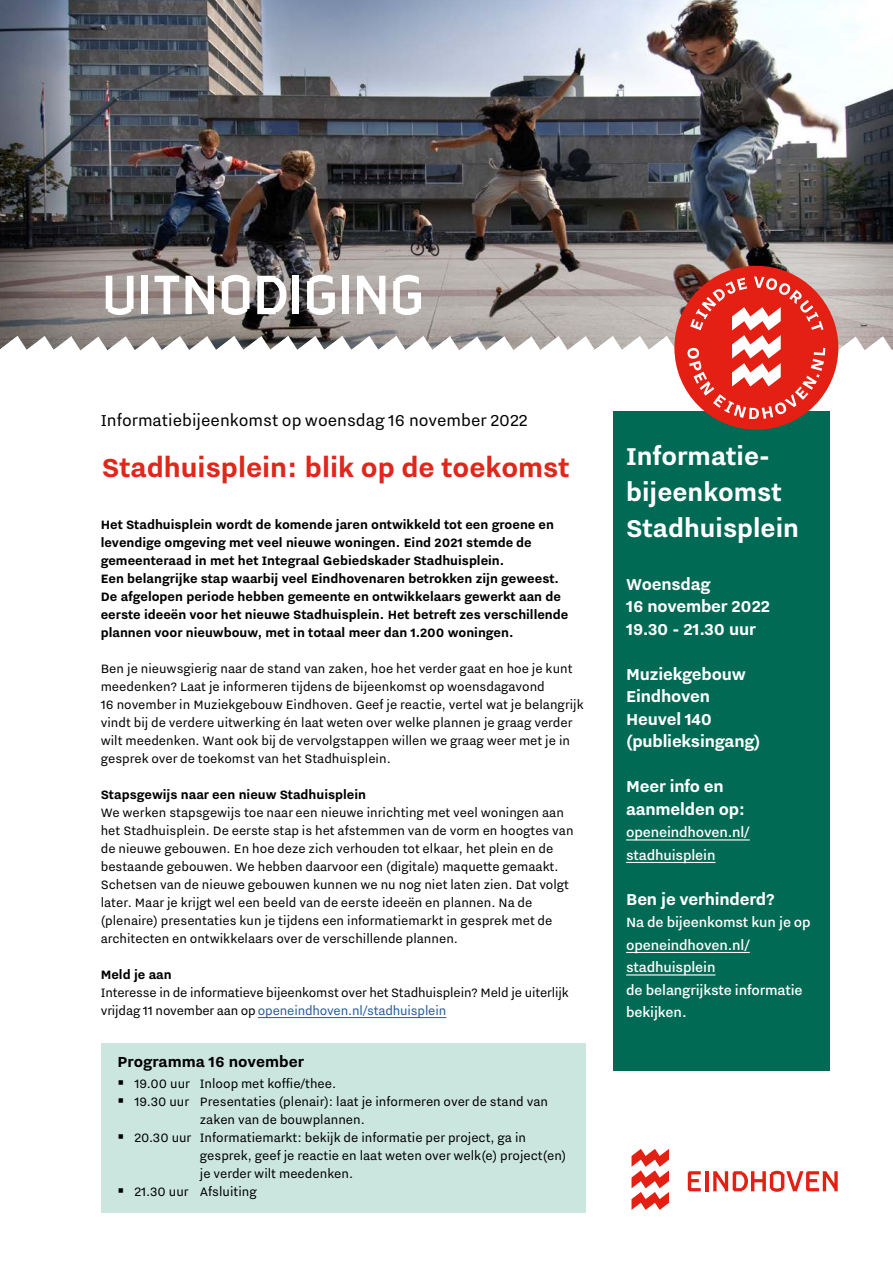
<style>
.page{position:relative;width:893px;height:1263px;background:#fff}
.page>*{position:absolute;margin:0;border:0;box-sizing:border-box;transform-origin:0 0}
.kop_H1_nitti{font:55.35px "Eindhoven Type";color:#fff}
.kop_H1_nitti-2{font:700 32.1px "Nitti Eindhoven";color:#df271c}
.kopje_H2{font:700 30px/36px "Nitti Eindhoven";color:#fff}
.body_wit_in_groen_vl{font:700 19.5px/22.5px "Nitti Eindhoven";letter-spacing:-.01em;color:#fff}
.body_P{font:19.5px "Nitti Eindhoven";color:#000}
.kopje_H2-2{font:700 18px "Nitti Eindhoven";color:#000}
.body_wit_in_groen_vl-2{font:500 16.5px/22.5px "Nitti Eindhoven";letter-spacing:-.01em;color:#fff}
.body_P-2{font:15px/18px "Nitti Eindhoven";color:#000}
.intro_P{font:700 15px/18px "Nitti Eindhoven";color:#000}
.lijst_P{font:15px/18px "Nitti Eindhoven";color:#000}
.tussenkopje_H3{font:700 15px "Nitti Eindhoven";color:#000}
.s1{color:#275b9b}
</style>
<div class="page">
<img style="left:0;top:0;width:893px;height:266px">
<div style="left:613px;top:411px;width:217px;height:659px;background:#006a54"></div>
<hr style="left:626px;top:839px;width:124px;height:1px;background:#fff">
<hr style="left:626px;top:862px;width:89px;height:1px;background:#fff">
<hr style="left:626px;top:952px;width:124px;height:1px;background:#fff">
<hr style="left:626px;top:974px;width:89px;height:1px;background:#fff">
<svg style="left:0;top:266px;width:893px;height:164px"></svg>
<div style="left:101px;top:1043px;width:485px;height:170px;background:#cbe6df"></div>
<svg style="left:631px;top:1149px;width:38px;height:61px"></svg>
<svg style="left:688px;top:1171px;width:13px;height:20px"></svg>
<hr style="left:705px;top:1171px;width:3px;height:20px;background:#e41f13">
<svg style="left:713px;top:1171px;width:125px;height:21px"></svg>
<hr style="left:258px;top:1017px;width:188px;height:1px;background:#275b9b">
<h1 class="kop_H1_nitti" style="left:102px;top:258px;width:324px">UITNODIGING</h1>
<p class="body_P" style="left:101px;top:410px;width:429px">Informatiebijeenkomst op woensdag 16 november 2022</p>
<h1 class="kop_H1_nitti-2" style="left:102px;top:450px;width:469px">Stadhuisplein: blik op de toekomst</h1>
<p class="intro_P" style="left:101px;top:515px;width:469px">Het Stadhuisplein wordt de komende jaren ontwikkeld tot een groene en levendige omgeving met veel nieuwe woningen. Eind 2021 stemde de gemeenteraad in met het Integraal Gebiedskader Stadhuisplein.<br>Een belangrijke stap waarbij veel Eindhovenaren betrokken zijn geweest.<br>De afgelopen periode hebben gemeente en ontwikkelaars gewerkt aan de eerste ideeën voor het nieuwe Stadhuisplein. Het betreft zes verschillende plannen voor nieuwbouw, met in totaal meer dan 1.200 woningen.</p>
<p class="body_P-2" style="left:101px;top:659px;width:485px">Ben je nieuwsgierig naar de stand van zaken, hoe het verder gaat en hoe je kunt meedenken? Laat je informeren tijdens de bijeenkomst op woensdagavond<br>16 november in Muziekgebouw Eindhoven. Geef je reactie, vertel wat je belangrijk vindt bij de verdere uitwerking én laat weten over welke plannen je graag verder wilt meedenken. Want ook bij de vervolgstappen willen we graag weer met je in gesprek over de toekomst van het Stadhuisplein.</p>
<h2 class="intro_P" style="left:101px;top:785px;width:267px">Stapsgewijs naar een nieuw Stadhuisplein</h2>
<p class="body_P-2" style="left:101px;top:803px;width:474px">We werken stapsgewijs toe naar een nieuwe inrichting met veel woningen aan het Stadhuisplein. De eerste stap is het afstemmen van de vorm en hoogtes van de nieuwe gebouwen. En hoe deze zich verhouden tot elkaar, het plein en de bestaande gebouwen. We hebben daarvoor een (digitale) maquette gemaakt.<br>Schetsen van de nieuwe gebouwen kunnen we nu nog niet laten zien. Dat volgt later. Maar je krijgt wel een beeld van de eerste ideeën en plannen. Na de (plenaire) presentaties kun je tijdens een informatiemarkt in gesprek met de architecten en ontwikkelaars over de verschillende plannen.</p>
<h3 class="tussenkopje_H3" style="left:101px;top:966px;width:73px">Meld je aan</h3>
<p class="body_P-2" style="left:101px;top:983px;width:470px">Interesse in de informatieve bijeenkomst over het Stadhuisplein? Meld je uiterlijk vrijdag 11 november aan op <span class="s1">openeindhoven.nl/stadhuisplein</span></p>
<h2 class="kopje_H2-2" style="left:117px;top:1051px;width:188px">Programma 16 november</h2>
<p class="lijst_P" style="left:134px;top:1074px;width:203px">19.00 uur Inloop met koffie/thee.</p>
<p class="lijst_P" style="left:200px;top:1092px;width:350px;text-indent:-65px">19.30 uur Presentaties (plenair): laat je informeren over de stand van zaken van de bouwplannen.</p>
<p class="lijst_P" style="left:200px;top:1128px;width:368px;text-indent:-65px">20.30 uur Informatiemarkt: bekijk de informatie per project, ga in gesprek, geef je reactie en laat weten over welk(e) project(en) je verder wilt meedenken.</p>
<p class="lijst_P" style="left:134px;top:1182px;width:124px">21.30 uur Afsluiting</p>
<h2 class="kopje_H2" style="left:626px;top:438px;width:174px">Informatie&shy;bijeenkomst<br>Stadhuisplein</h2>
<p class="body_wit_in_groen_vl" style="left:626px;top:572px;width:145px">Woensdag<br>16 november 2022</p>
<p class="body_wit_in_groen_vl" style="left:626px;top:617px;width:131px">19.30 - 21.30 uur</p>
<p class="body_wit_in_groen_vl" style="left:626px;top:662px;width:121px">Muziekgebouw<br>Eindhoven</p>
<p class="body_wit_in_groen_vl" style="left:626px;top:707px;width:136px">Heuvel 140 (publieksingang)</p>
<p class="body_wit_in_groen_vl" style="left:626px;top:775px;width:120px">Meer info en aanmelden op:</p>
<p class="body_wit_in_groen_vl-2" style="left:626px;top:821px;width:125px">openeindhoven.nl/ stadhuisplein</p>
<p class="body_wit_in_groen_vl" style="left:626px;top:887px;width:150px">Ben je verhinderd?</p>
<p class="body_wit_in_groen_vl-2" style="left:626px;top:911px;width:186px">Na de bijeenkomst kun je op openeindhoven.nl/ stadhuisplein<br>de belangrijkste informatie bekijken.</p>
</div>
